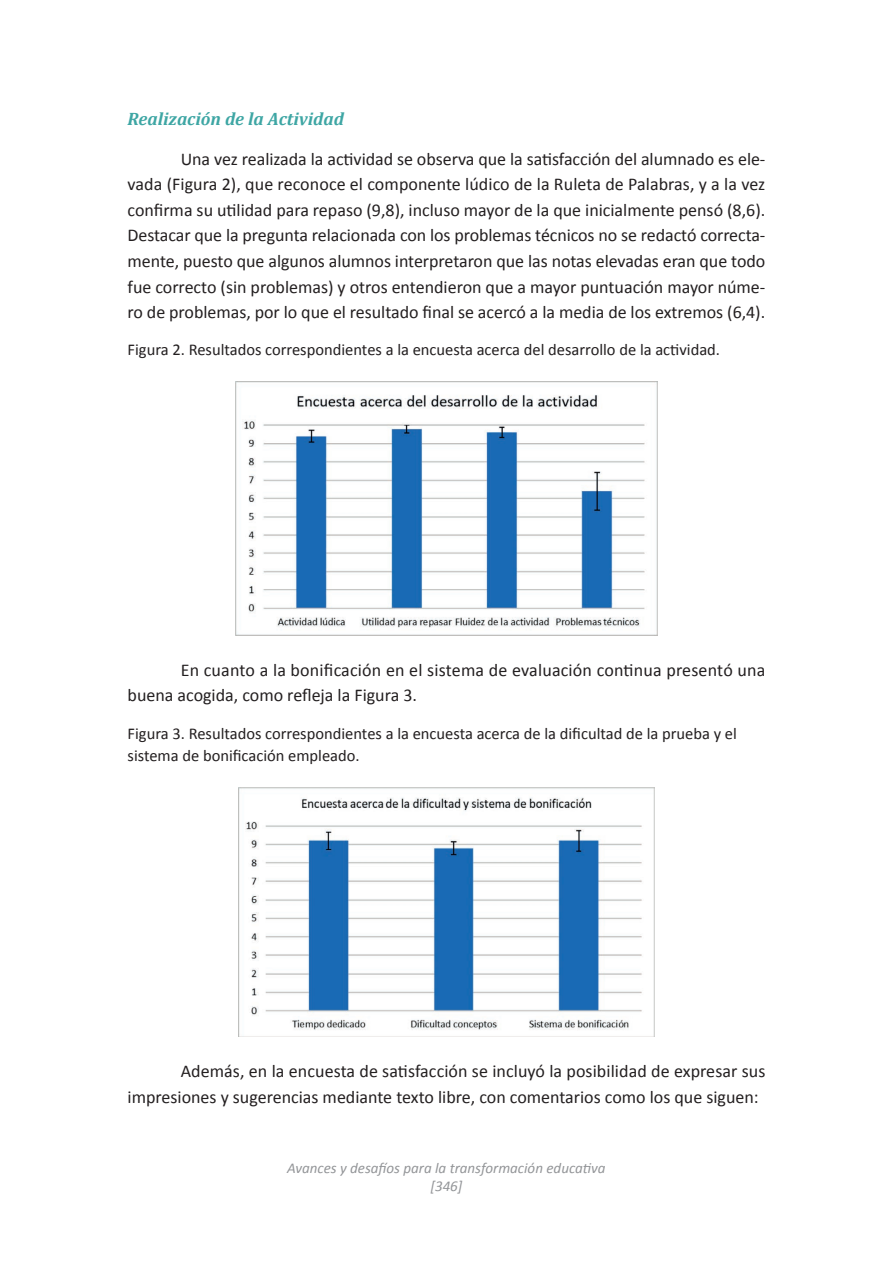
<style>
.page{position:relative;width:893px;height:1263px;background:#fff}
.page>*{position:absolute;margin:0;border:0;box-sizing:border-box;transform-origin:0 0}
.t1{font:18px/25.5px "Calibri";color:#231f20}
.t2{font:italic 700 18px "Cambria";color:#3ea6a4}
.t3{font:16.5px/22.5px "Calibri";color:#231f20}
.t4{font:italic 15px/18px "Calibri";color:#939598;text-align:center}
</style>
<div class="page">
<img style="left:236px;top:382px;width:421px;height:253px">
<img style="left:239px;top:788px;width:415px;height:249px">
<p class="t2" style="left:128px;top:107px;width:218px">Realización de la Actividad</p>
<p class="t1" style="left:128px;top:145px;width:639px;text-align:justify;text-indent:53px">Una vez realizada la actividad se observa que la satisfacción del alumnado es ele&shy;vada (Figura 2), que reconoce el componente lúdico de la Ruleta de Palabras, y a la vez confirma su utilidad para repaso (9,8), incluso mayor de la que inicialmente pensó (8,6).<br>Destacar que la pregunta relacionada con los problemas técnicos no se redactó correcta&shy;mente, puesto que algunos alumnos interpretaron que las notas elevadas eran que todo fue correcto (sin problemas) y otros entendieron que a mayor puntuación mayor núme&shy;ro de problemas, por lo que el resultado final se acercó a la media de los extremos (6,4).</p>
<p class="t3" style="left:128px;top:338px;width:594px">Figura 2. Resultados correspondientes a la encuesta acerca del desarrollo de la actividad.</p>
<p class="t1" style="left:128px;top:656px;width:639px;text-indent:53px">En cuanto a la bonificación en el sistema de evaluación continua presentó una buena acogida, como refleja la Figura 3.</p>
<p class="t3" style="left:128px;top:721px;width:611px">Figura 3. Resultados correspondientes a la encuesta acerca de la dificultad de la prueba y el sistema de bonificación empleado.</p>
<p class="t1" style="left:128px;top:1058px;width:639px;text-indent:53px">Además, en la encuesta de satisfacción se incluyó la posibilidad de expresar sus impresiones y sugerencias mediante texto libre, con comentarios como los que siguen:</p>
<p class="t4" style="left:287px;top:1158px;width:320px">Avances y desafíos para la transformación educativa [346]</p>
</div>
